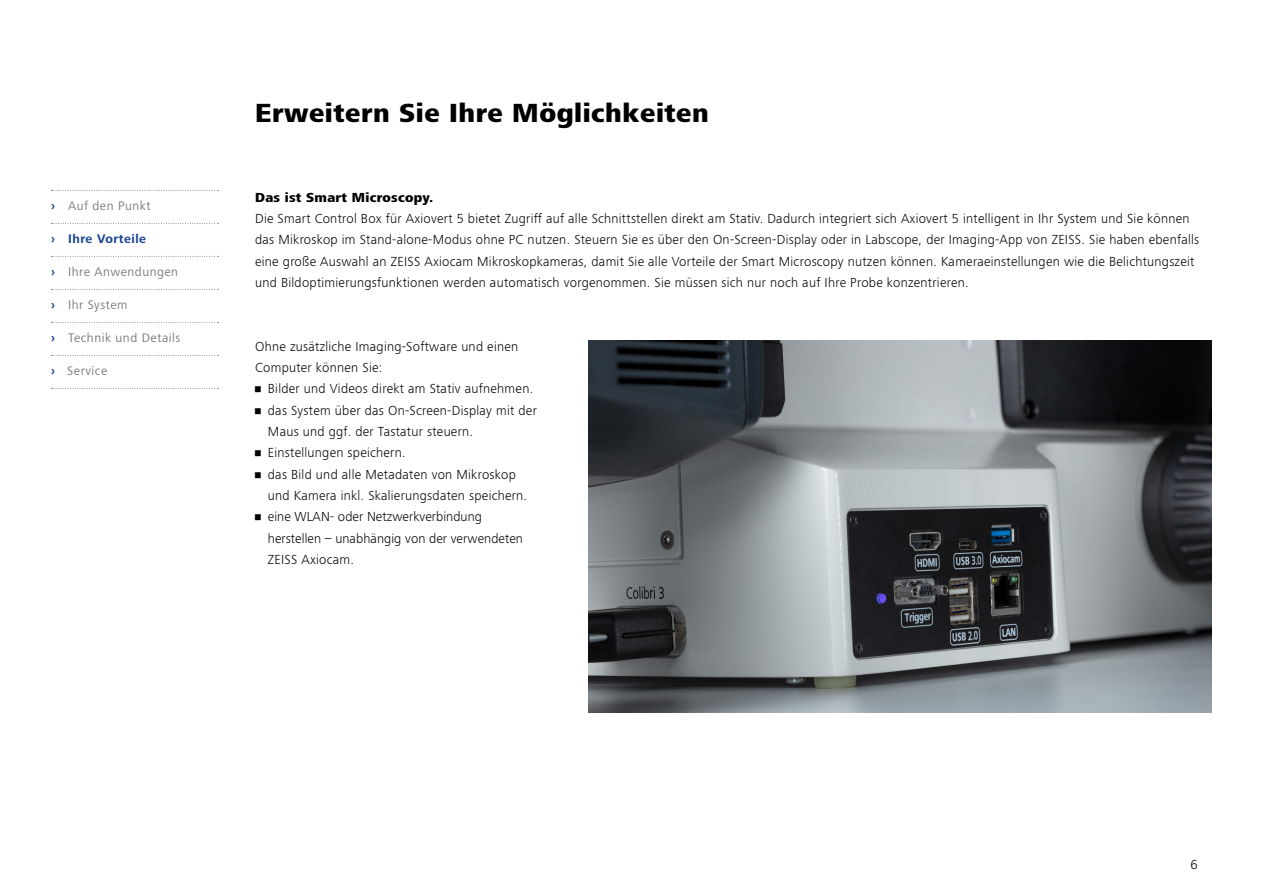
<style>
.page{position:relative;width:1263px;height:893px;background:#fff}
.page>*{position:absolute;margin:0;border:0;box-sizing:border-box;transform-origin:0 0}
.Headline_bold{font:800 27px "ZEISS Frutiger Next W1 G";letter-spacing:.02em;color:#000}
.Copy_Light{font:300 13.5px/21.3px "ZEISS Frutiger Next W1 G";letter-spacing:.02em;color:#000}
.Copy_Headline_bold{font:800 13.5px "ZEISS Frutiger Next W1 G";letter-spacing:.02em;color:#000}
.t1{font:12.75px "ZEISS Frutiger Next W1 G";letter-spacing:.04em;color:#7c7b7b}
.t2{font:700 12.75px "ZEISS Frutiger Next W1 G";letter-spacing:.04em;color:#164194}
.s1{font-weight:700;color:#164194}
</style>
<div class="page">
<img style="left:589px;top:341px;width:623px;height:372px">
<svg style="left:51px;top:190px;width:168px;height:1px"></svg>
<svg style="left:51px;top:223px;width:168px;height:1px"></svg>
<svg style="left:51px;top:256px;width:168px;height:1px"></svg>
<svg style="left:51px;top:289px;width:168px;height:1px"></svg>
<svg style="left:51px;top:322px;width:168px;height:1px"></svg>
<svg style="left:51px;top:355px;width:168px;height:1px"></svg>
<svg style="left:51px;top:388px;width:168px;height:1px"></svg>
<p class="t1" style="left:51px;top:197px;width:101px"><span class="s1">›</span> Auf den Punkt</p>
<p class="t2" style="left:51px;top:230px;width:97px">› Ihre Vorteile</p>
<p class="t1" style="left:51px;top:263px;width:129px"><span class="s1">›</span> Ihre Anwendungen</p>
<p class="t1" style="left:51px;top:296px;width:78px"><span class="s1">›</span> Ihr System</p>
<p class="t1" style="left:51px;top:329px;width:131px"><span class="s1">›</span> Technik und Details</p>
<p class="t1" style="left:51px;top:362px;width:58px"><span class="s1">›</span> Service</p>
<p class="Headline_bold" style="left:255px;top:93px;width:455px">Erweitern Sie Ihre Möglichkeiten</p>
<p class="Copy_Headline_bold" style="left:255px;top:187px;width:180px">Das ist Smart Microscopy.</p>
<p class="Copy_Light" style="left:255px;top:207px;width:946px">Die Smart Control Box für Axiovert 5 bietet Zugriff auf alle Schnittstellen direkt am Stativ. Dadurch integriert sich Axiovert 5 intelligent in Ihr System und Sie können das Mikroskop im Stand-alone-Modus ohne PC nutzen. Steuern Sie es über den On-Screen-Display oder in Labscope, der Imaging-App von ZEISS. Sie haben ebenfalls eine große Auswahl an ZEISS Axiocam Mikroskopkameras, damit Sie alle Vorteile der Smart Microscopy nutzen können. Kameraeinstellungen wie die Belichtungszeit und Bildoptimierungsfunktionen werden automatisch vorgenommen. Sie müssen sich nur noch auf Ihre Probe konzentrieren.</p>
<p class="Copy_Light" style="left:255px;top:335px;width:265px">Ohne zusätzliche Imaging-Software und einen<br>Computer können Sie:</p>
<p class="Copy_Light" style="left:255px;top:378px;width:280px">• Bilder und Videos direkt am Stativ aufnehmen.</p>
<p class="Copy_Light" style="left:268px;top:399px;width:270px;text-indent:-13px">• das System über das On-Screen-Display mit der<br>Maus und ggf. der Tastatur steuern.</p>
<p class="Copy_Light" style="left:255px;top:441px;width:152px">• Einstellungen speichern.</p>
<p class="Copy_Light" style="left:268px;top:463px;width:261px;text-indent:-13px">• das Bild und alle Metadaten von Mikroskop und Kamera inkl. Skalierungsdaten speichern.</p>
<p class="Copy_Light" style="left:268px;top:505px;width:257px;text-indent:-13px">• eine WLAN- oder Netzwerkverbindung herstellen – unabhängig von der verwendeten<br>ZEISS Axiocam.</p>
<p class="Copy_Light" style="left:1190px;top:853px;width:9px">6</p>
</div>
